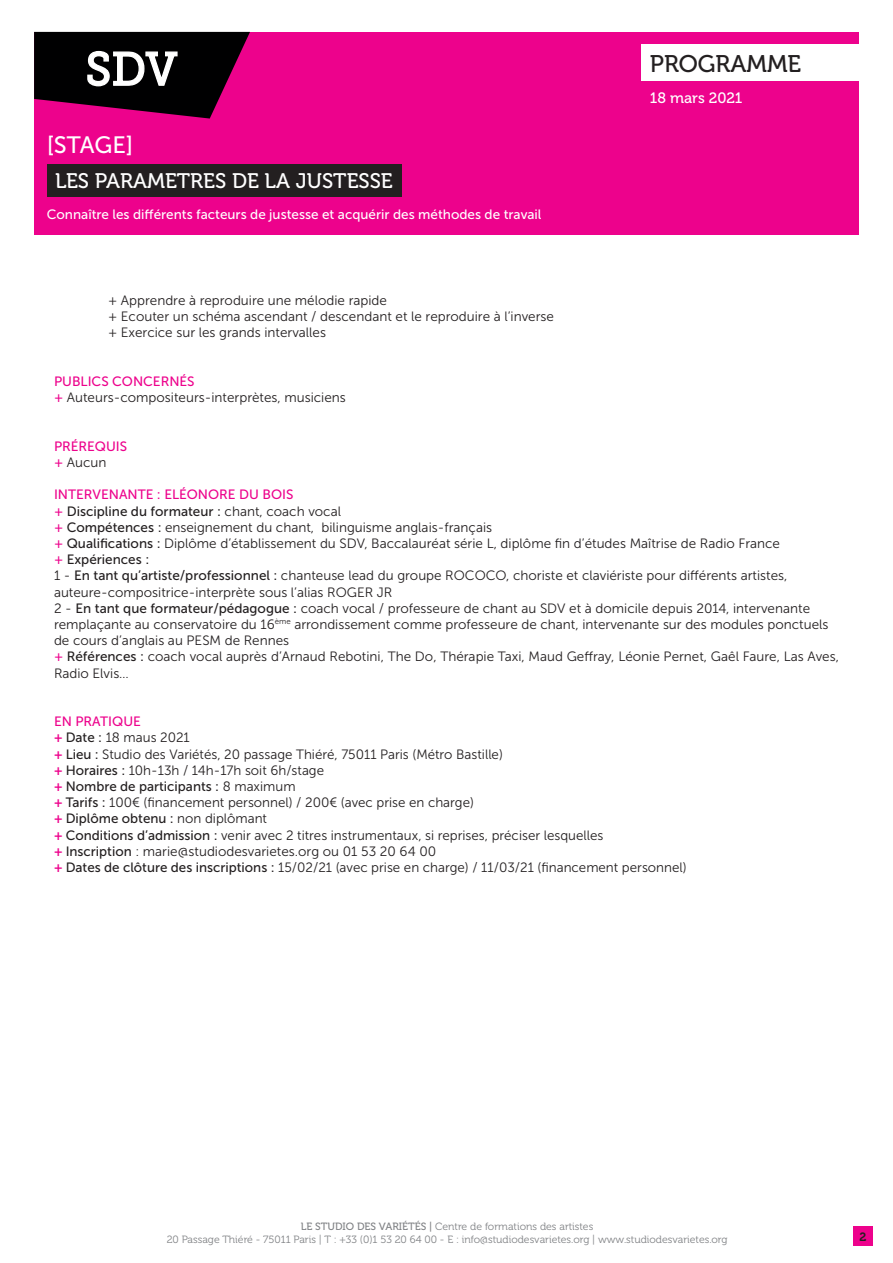
<style>
.page{position:relative;width:893px;height:1263px;background:#fff}
.page>*{position:absolute;margin:0;border:0;box-sizing:border-box;transform-origin:0 0}
.t1{font:24px "Museo 500";color:#231f20}
.t2{font:23.7px "Museo Sans 500";color:#fff}
.t3{font:21px "Museo 500";color:#fff}
.t4{font:15px "Museo 500";color:#fff}
.Corps_de_texte{font:13.5px/16.2px "Museo Sans 300";color:#231f20}
.Corps_de_texte-2{font:13.5px "Museo Sans 500";color:#231f20}
.t5{font:13.5px "Museo Sans 500";color:#fff}
.t6{font:13.5px "Museo Sans 500";color:#ed028c}
.t7{font:12px "Museo 700";color:#231f20}
.t8{font:10.5px/12.6px "Museo 300";color:#808285;text-align:center}
.s1{font-family:"Museo Sans 500";color:#ed028c}
.s2{color:#ed028c}
.s3{font-family:"Museo Sans 300"}
.s4{font-family:"Museo Sans 500"}
.s5{font-family:"Museo Sans 700";color:#ed028c}
.s6{font-family:"Museo 500"}
</style>
<div class="page">
<div style="left:853px;top:1226px;width:20px;height:20px;background:#ed028c"></div>
<div style="left:34px;top:32px;width:825px;height:203px;background:#ed028c"></div>
<svg style="left:34px;top:32px;width:216px;height:87px"></svg>
<div style="left:47px;top:164px;width:354px;height:32px;background:#231f20"></div>
<div style="left:641px;top:45px;width:227px;height:36px;background:#fff"></div>
<h2 class="t2" style="left:47px;top:132px;width:88px">[STAGE]</h2>
<h3 class="t3" style="left:55px;top:169px;width:339px">LES PARAMETRES DE LA JUSTESSE</h3>
<p class="t5" style="left:47px;top:207px;width:496px">Connaître les différents facteurs de justesse et acquérir des méthodes de travail</p>
<h1 class="t1" style="left:650px;top:50px;width:153px">PROGRAMME</h1>
<p class="t4" style="left:650px;top:90px;width:94px">18 mars 2021</p>
<p class="Corps_de_texte" style="left:108px;top:292px;width:280px">+ Apprendre à reproduire une mélodie rapide</p>
<p class="Corps_de_texte" style="left:108px;top:308px;width:447px">+ Ecouter un schéma ascendant / descendant et le reproduire à l’inverse</p>
<p class="Corps_de_texte" style="left:108px;top:325px;width:220px">+ Exercice sur les grands intervalles</p>
<p class="t6" style="left:54px;top:374px;width:142px">PUBLICS CONCERNÉS</p>
<p class="Corps_de_texte" style="left:54px;top:389px;width:293px"><span class="s1">+</span> Auteurs-compositeurs-interprètes, musiciens</p>
<p class="t6" style="left:54px;top:439px;width:75px">PRÉREQUIS</p>
<p class="Corps_de_texte" style="left:54px;top:454px;width:54px"><span class="s1">+</span> Aucun</p>
<p class="t6" style="left:54px;top:487px;width:241px">INTERVENANTE : ELÉONORE DU BOIS</p>
<p class="Corps_de_texte-2" style="left:54px;top:503px;width:289px"><span class="s2">+</span> Discipline du formateur : <span class="s3">chant, coach vocal</span></p>
<p class="Corps_de_texte" style="left:54px;top:519px;width:440px"><span class="s1">+</span> <span class="s4">Compétences :</span> enseignement du chant, bilinguisme anglais-français</p>
<p class="Corps_de_texte" style="left:54px;top:535px;width:728px"><span class="s1">+</span> <span class="s4">Qualifications :</span> Diplôme d’établissement du SDV, Baccalauréat série L, diplôme fin d’études Maîtrise de Radio France</p>
<p class="Corps_de_texte-2" style="left:54px;top:552px;width:97px"><span class="s2">+</span> Expériences :</p>
<p class="Corps_de_texte" style="left:54px;top:568px;width:735px">1 - <span class="s4">En tant qu’artiste/professionnel :</span> chanteuse lead du groupe ROCOCO, choriste et claviériste pour différents artistes, auteure-compositrice-interprète sous l’alias ROGER JR</p>
<p class="Corps_de_texte" style="left:54px;top:600px;width:776px">2 - <span class="s4">En tant que formateur/pédagogue :</span> coach vocal / professeure de chant au SDV et à domicile depuis 2014, intervenante remplaçante au conservatoire du 16<sup>ème</sup> arrondissement comme professeure de chant, intervenante sur des modules ponctuels de cours d’anglais au PESM de Rennes</p>
<p class="Corps_de_texte" style="left:54px;top:649px;width:786px"><span class="s1">+</span> <span class="s4">Références :</span> coach vocal auprès d’Arnaud Rebotini, The Do, Thérapie Taxi, Maud Geffray, Léonie Pernet, Gaêl Faure, Las Aves,<br>Radio Elvis…</p>
<p class="t6" style="left:54px;top:714px;width:88px">EN PRATIQUE</p>
<p class="Corps_de_texte" style="left:54px;top:730px;width:137px"><span class="s5">+</span> <span class="s4">Date :</span> 18 maus 2021</p>
<p class="Corps_de_texte" style="left:54px;top:746px;width:450px"><span class="s5">+</span> <span class="s4">Lieu :</span> Studio des Variétés, 20 passage Thiéré, 75011 Paris (Métro Bastille)</p>
<p class="Corps_de_texte" style="left:54px;top:762px;width:272px"><span class="s5">+</span> <span class="s4">Horaires :</span> 10h-13h / 14h-17h soit 6h/stage</p>
<p class="Corps_de_texte-2" style="left:54px;top:779px;width:243px"><span class="s5">+</span> Nombre de participants : <span class="s3">8 maximum</span></p>
<p class="Corps_de_texte" style="left:54px;top:794px;width:421px"><span class="s5">+</span> <span class="s4">Tarifs :</span> 100€ (financement personnel) / 200€ (avec prise en charge)</p>
<p class="Corps_de_texte-2" style="left:54px;top:811px;width:215px"><span class="s5">+</span> Diplôme obtenu : <span class="s3">non diplômant</span></p>
<p class="Corps_de_texte" style="left:54px;top:827px;width:551px"><span class="s5">+</span> <span class="s4">Conditions d’admission :</span> venir avec 2 titres instrumentaux, si reprises, préciser lesquelles</p>
<p class="Corps_de_texte" style="left:54px;top:843px;width:384px"><span class="s5">+</span> <span class="s4">Inscription</span> : marie@studiodesvarietes.org ou 01 53 20 64 00</p>
<p class="Corps_de_texte" style="left:54px;top:859px;width:634px"><span class="s5">+</span> <span class="s4">Dates de clôture des inscriptions :</span> 15/02/21 (avec prise en charge) / 11/03/21 (financement personnel)</p>
<p class="t8" style="left:167px;top:1220px;width:562px"><span class="s6">LE STUDIO DES VARIÉTÉS |</span> Centre de formations des artistes<br>20 Passage Thiéré - 75011 Paris | T : +33 (0)1 53 20 64 00 - E : info@studiodesvarietes.org | www.studiodesvarietes.org</p>
<p class="t7" style="left:860px;top:1230px;width:8px">2</p>
</div>
